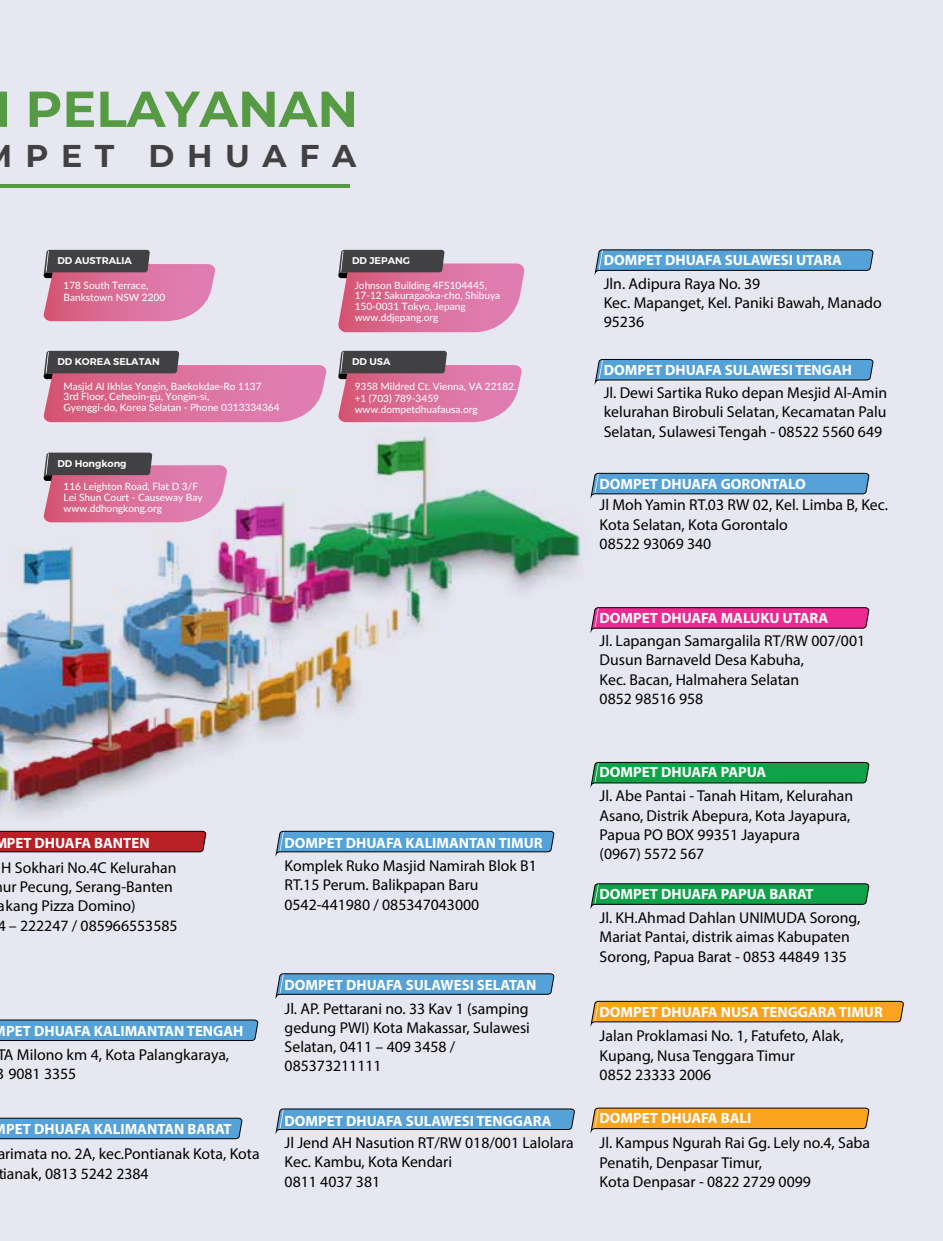
<style>
.page{position:relative;width:943px;height:1241px;background:#fff}
.page>*{position:absolute;margin:0;border:0;box-sizing:border-box;transform-origin:0 0}
.t1{font:700 50.4px "Montserrat";color:#569b44}
.t2{font:700 31.5px "Montserrat";letter-spacing:.4em;color:#414042}
.t3{font:15.75px/19.2px "Myriad Pro";color:#000}
.t4{font:700 14.88px "Myriad Pro";color:#fff}
.t5{font:500 9.97px/10.8px "Lato";color:#fff}
.t6{font:600 9.8px "Montserrat";color:#fff}
</style>
<div class="page">
<div style="left:0;top:0;width:943px;height:1240px;background:#e7e7f1"></div>
<img style="left:0;top:428px;width:590px;height:400px">
<svg style="left:338px;top:351px;width:184px;height:71px;background:#c17796"></svg>
<hr style="left:340px;top:351px;width:3px;height:22px;background:#fff">
<svg style="left:43px;top:452px;width:185px;height:70px;background:#c07796"></svg>
<hr style="left:46px;top:453px;width:3px;height:21px;background:#fff">
<svg style="left:338px;top:250px;width:187px;height:82px;background:#c57798"></svg>
<hr style="left:340px;top:251px;width:3px;height:21px;background:#fff">
<svg style="left:43px;top:250px;width:173px;height:71px;background:#c07796"></svg>
<hr style="left:46px;top:251px;width:3px;height:21px;background:#fff">
<svg style="left:43px;top:351px;width:284px;height:71px;background:#c67999"></svg>
<hr style="left:46px;top:351px;width:3px;height:22px;background:#fff">
<hr style="left:0;top:185px;width:350px;height:3px;background:#569b44">
<svg style="left:0;top:830px;width:206px;height:28px;background:#b64d53"></svg>
<svg style="left:590px;top:1107px;width:279px;height:28px;background:#e2a750"></svg>
<svg style="left:594px;top:1108px;width:4px;height:19px"></svg>
<svg style="left:590px;top:761px;width:279px;height:29px;background:#49a871"></svg>
<svg style="left:594px;top:763px;width:4px;height:19px"></svg>
<svg style="left:590px;top:883px;width:279px;height:28px;background:#42a66b"></svg>
<svg style="left:594px;top:884px;width:4px;height:19px"></svg>
<svg style="left:590px;top:607px;width:279px;height:28px;background:#d9549d"></svg>
<svg style="left:594px;top:608px;width:4px;height:19px"></svg>
<svg style="left:590px;top:473px;width:279px;height:28px;background:#74a8cf"></svg>
<svg style="left:594px;top:474px;width:4px;height:19px"></svg>
<svg style="left:594px;top:359px;width:279px;height:28px;background:#72a6ce"></svg>
<svg style="left:598px;top:360px;width:5px;height:19px"></svg>
<svg style="left:594px;top:249px;width:279px;height:28px;background:#71a6ce"></svg>
<svg style="left:598px;top:250px;width:5px;height:19px"></svg>
<svg style="left:275px;top:1108px;width:300px;height:28px;background:#72a6ce"></svg>
<svg style="left:279px;top:1109px;width:5px;height:19px"></svg>
<svg style="left:275px;top:973px;width:279px;height:28px;background:#71a6ce"></svg>
<svg style="left:279px;top:974px;width:5px;height:19px"></svg>
<svg style="left:275px;top:830px;width:279px;height:28px;background:#72a6ce"></svg>
<svg style="left:279px;top:831px;width:5px;height:19px"></svg>
<svg style="left:0;top:1117px;width:242px;height:28px;background:#71a6ce"></svg>
<svg style="left:0;top:1019px;width:258px;height:28px;background:#71a6ce"></svg>
<svg style="left:590px;top:1000px;width:314px;height:28px;background:#e2a750"></svg>
<svg style="left:594px;top:1001px;width:4px;height:19px"></svg>
<h1 class="t1" style="left:25px;top:73px;width:334px">PELAYANAN</h1>
<h2 class="t2" style="left:25px;top:133px;width:332px">PET DHUAFA</h2>
<p class="t6" style="left:57px;top:254px;width:76px">DD AUSTRALIA</p>
<p class="t5" style="left:64px;top:278px;width:103px;line-height:12.1px">178 South Terrace,<br>Bankstown NSW 2200</p>
<p class="t6" style="left:57px;top:355px;width:104px">DD KOREA SELATAN</p>
<p class="t5" style="left:64px;top:380px;width:217px">Masjid Al Ikhlas Yongin, Baekokdae-Ro 1137<br>3rd Floor, Ceheoin-gu, Yongin-si,<br>Gyenggi-do, Korea Selatan - Phone 0313334364</p>
<p class="t6" style="left:57px;top:457px;width:71px">DD Hongkong</p>
<p class="t5" style="left:64px;top:480px;width:140px">116 Leighton Road, Flat D 3/F<br>Lei Shun Court - Causeway Bay www.ddhongkong.org</p>
<p class="t6" style="left:352px;top:254px;width:59px">DD JEPANG</p>
<p class="t5" style="left:355px;top:279px;width:147px">Johnson Building 4FS104445,<br>17-12 Sakuragaoka-cho, Shibuya<br>150-0031 Tokyo, Jepang www.ddjepang.org</p>
<p class="t6" style="left:352px;top:355px;width:40px">DD USA</p>
<p class="t5" style="left:355px;top:379px;width:163px;line-height:11.7px">9358 Mildred Ct. Vienna, VA 22182. +1 (703) 789-3459 www.dompetdhuafausa.org</p>
<p class="t4" style="left:-6px;top:833px;width:157px">MPET DHUAFA BANTEN</p>
<p class="t3" style="left:1px;top:857px;width:177px">H Sokhari No.4C Kelurahan</p>
<p class="t3" style="left:3px;top:876px;width:172px">ur Pecung, Serang-Banten</p>
<p class="t3" style="left:-2px;top:896px;width:139px">akang Pizza Domino)</p>
<p class="t3" style="left:-3px;top:915px;width:182px">4 – 222247 / 085966553585</p>
<p class="t4" style="left:-6px;top:1020px;width:251px">MPET DHUAFA KALIMANTAN TENGAH</p>
<p class="t3" style="left:-3px;top:1044px;width:234px">TA Milono km 4, Kota Palangkaraya,<br>3 9081 3355</p>
<p class="t4" style="left:-6px;top:1118px;width:239px">MPET DHUAFA KALIMANTAN BARAT</p>
<p class="t3" style="left:-3px;top:1144px;width:264px">arimata no. 2A, kec.Pontianak Kota, Kota tianak, 0813 5242 2384</p>
<p class="t4" style="left:284px;top:832px;width:260px">DOMPET DHUAFA KALIMANTAN TIMUR</p>
<p class="t3" style="left:284px;top:855px;width:254px">Komplek Ruko Masjid Namirah Blok B1<br>RT.15 Perum. Balikpapan Baru<br>0542-441980 / 085347043000</p>
<p class="t4" style="left:284px;top:975px;width:253px">DOMPET DHUAFA SULAWESI SELATAN</p>
<p class="t3" style="left:284px;top:998px;width:247px">Jl. AP. Pettarani no. 33 Kav 1 (samping gedung PWI) Kota Makassar, Sulawesi<br>Selatan, 0411 – 409 3458 /<br>085373211111</p>
<p class="t4" style="left:284px;top:1110px;width:268px">DOMPET DHUAFA SULAWESI TENGGARA</p>
<p class="t3" style="left:284px;top:1132px;width:291px">Jl Jend AH Nasution RT/RW 018/001 Lalolara<br>Kec. Kambu, Kota Kendari<br>0811 4037 381</p>
<p class="t4" style="left:603px;top:250px;width:239px">DOMPET DHUAFA SULAWESI UTARA</p>
<p class="t3" style="left:603px;top:273px;width:279px">Jln. Adipura Raya No. 39<br>Kec. Mapanget, Kel. Paniki Bawah, Manado<br>95236</p>
<p class="t4" style="left:603px;top:360px;width:250px">DOMPET DHUAFA SULAWESI TENGAH</p>
<p class="t3" style="left:603px;top:383px;width:285px;text-align:justify">Jl. Dewi Sartika Ruko depan Mesjid Al-Amin kelurahan Birobuli Selatan, Kecamatan Palu Selatan, Sulawesi Tengah - 08522 5560 649</p>
<p class="t4" style="left:599px;top:474px;width:208px">DOMPET DHUAFA GORONTALO</p>
<p class="t3" style="left:599px;top:495px;width:290px">Jl Moh Yamin RT.03 RW 02, Kel. Limba B, Kec.<br>Kota Selatan, Kota Gorontalo<br>08522 93069 340</p>
<p class="t4" style="left:599px;top:608px;width:230px">DOMPET DHUAFA MALUKU UTARA</p>
<p class="t3" style="left:599px;top:630px;width:267px">Jl. Lapangan Samargalila RT/RW 007/001<br>Dusun Barnaveld Desa Kabuha,<br>Kec. Bacan, Halmahera Selatan<br>0852 98516 958</p>
<p class="t4" style="left:599px;top:762px;width:168px">DOMPET DHUAFA PAPUA</p>
<p class="t3" style="left:599px;top:786px;width:255px">Jl. Abe Pantai - Tanah Hitam, Kelurahan<br>Asano, Distrik Abepura, Kota Jayapura,<br>Papua PO BOX 99351 Jayapura<br>(0967) 5572 567</p>
<p class="t4" style="left:599px;top:883px;width:216px">DOMPET DHUAFA PAPUA BARAT</p>
<p class="t3" style="left:599px;top:907px;width:262px">Jl. KH.Ahmad Dahlan UNIMUDA Sorong,<br>Mariat Pantai, distrik aimas Kabupaten<br>Sorong, Papua Barat - 0853 44849 135</p>
<p class="t4" style="left:599px;top:1002px;width:285px">DOMPET DHUAFA NUSA TENGGARA TIMUR</p>
<p class="t3" style="left:599px;top:1025px;width:245px">Jalan Proklamasi No. 1, Fatufeto, Alak,<br>Kupang, Nusa Tenggara Timur<br>0852 23333 2006</p>
<p class="t4" style="left:599px;top:1108px;width:153px">DOMPET DHUAFA BALI</p>
<p class="t3" style="left:599px;top:1132px;width:272px">Jl. Kampus Ngurah Rai Gg. Lely no.4, Saba<br>Penatih, Denpasar Timur,<br>Kota Denpasar - 0822 2729 0099</p>
</div>
